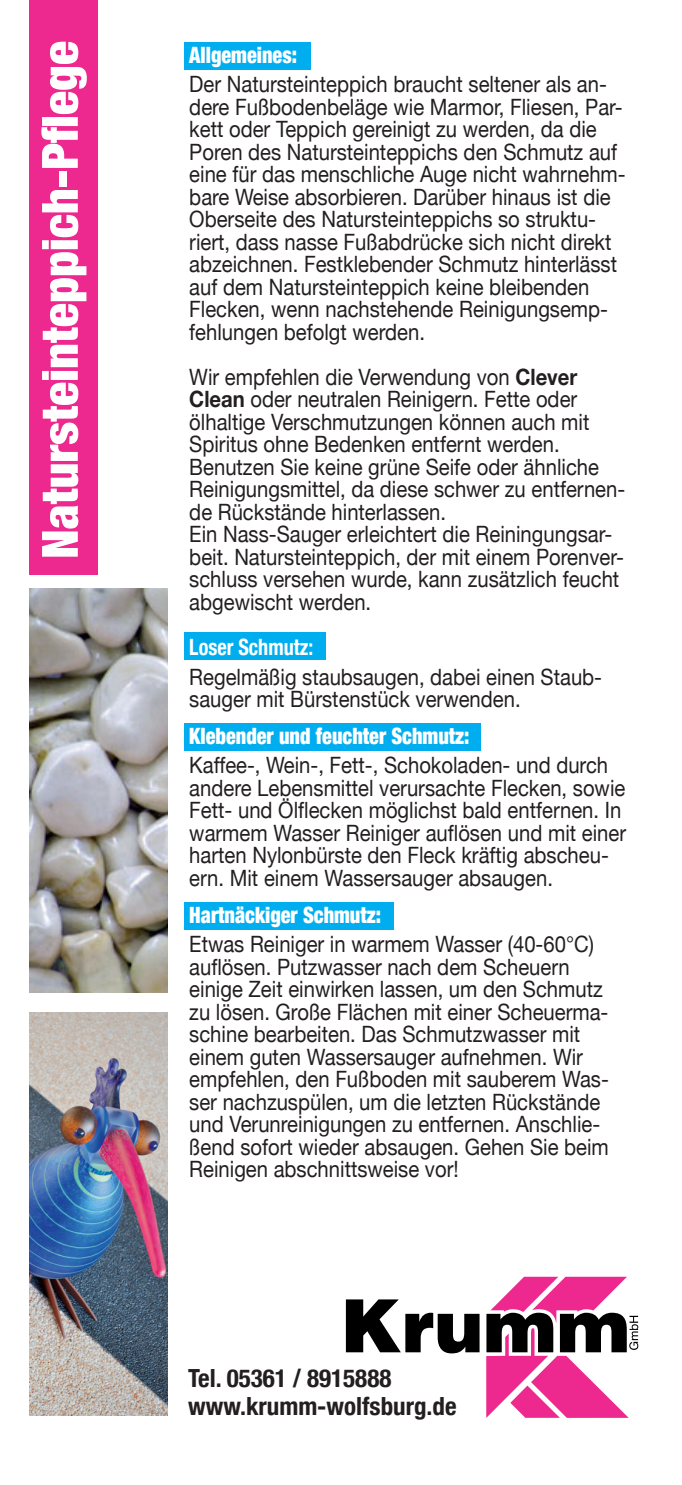
<style>
.page{position:relative;width:682px;height:1485px;background:#fff}
.page>*{position:absolute;margin:0;border:0;box-sizing:border-box;transform-origin:0 0}
.t1{font:900 condensed 50px "Helvetica Neue";color:#fff}
.t2{font:700 condensed 25px/27.5px "Helvetica Neue";color:#231f20}
.t3{font:22.5px/22.5px "Helvetica Neue";color:#231f20;scale:.9 1}
.t4{font:900 condensed 22.5px "Helvetica Neue";color:#fff;scale:.9 1}
.t5{font:700 condensed 22.5px "Helvetica Neue";color:#fff;scale:.9 1}
.s1{font-weight:700}
</style>
<div class="page">
<div style="left:184px;top:42px;width:126px;height:28px;background:#00aeef"></div>
<div style="left:184px;top:632px;width:141px;height:28px;background:#00aeef"></div>
<div style="left:184px;top:722px;width:296px;height:28px;background:#00aeef"></div>
<div style="left:184px;top:901px;width:209px;height:28px;background:#00aeef"></div>
<div style="left:29px;top:0;width:69px;height:574px;background:#ed288e"></div>
<svg style="left:346px;top:1299px;width:133px;height:54px"></svg>
<svg style="left:486px;top:1276px;width:152px;height:141px"></svg>
<img style="left:29px;top:588px;width:139px;height:404px">
<img style="left:29px;top:1012px;width:139px;height:403px">
<h1 class="t1" style="left:29px;top:559px;width:519px;rotate:-90deg">Natursteinteppich-Pflege</h1>
<p class="t4" style="left:189px;top:41px;width:121px">Allgemeines:</p>
<p class="t3" style="left:189px;top:73px;width:486px">Der Natursteinteppich braucht seltener als an&shy;dere Fußbodenbeläge wie Marmor, Fliesen, Par&shy;kett oder Teppich gereinigt zu werden, da die Poren des Natursteinteppichs den Schmutz auf eine für das menschliche Auge nicht wahrnehm&shy;bare Weise absorbieren. Darüber hinaus ist die Oberseite des Natursteinteppichs so struktu&shy;riert, dass nasse Fußabdrücke sich nicht direkt abzeichnen. Festklebender Schmutz hinterlässt auf dem Natursteinteppich keine bleibenden Flecken, wenn nachstehende Reinigungsemp&shy;fehlungen befolgt werden.</p>
<p class="t3" style="left:189px;top:365px;width:486px">Wir empfehlen die Verwendung von <span class="s1">Clever Clean</span> oder neutralen Reinigern. Fette oder ölhaltige Verschmutzungen können auch mit Spiritus ohne Bedenken entfernt werden.<br>Benutzen Sie keine grüne Seife oder ähnliche Reinigungsmittel, da diese schwer zu entfernen&shy;de Rückstände hinterlassen.<br>Ein Nass-Sauger erleichtert die Reiningungsar&shy;beit. Natursteinteppich, der mit einem Porenver&shy;schluss versehen wurde, kann zusätzlich feucht abgewischt werden.</p>
<p class="t5" style="left:189px;top:633px;width:139px">Loser Schmutz:</p>
<p class="t3" style="left:189px;top:665px;width:460px">Regelmäßig staubsaugen, dabei einen Staub&shy;sauger mit Bürstenstück verwenden.</p>
<p class="t4" style="left:189px;top:722px;width:313px">Klebender und feuchter Schmutz:</p>
<p class="t3" style="left:189px;top:754px;width:487px">Kaffee-, Wein-, Fett-, Schokoladen- und durch andere Lebensmittel verursachte Flecken, sowie Fett- und Ölflecken möglichst bald entfernen. In warmem Wasser Reiniger auflösen und mit einer harten Nylonbürste den Fleck kräftig abscheu&shy;ern. Mit einem Wassersauger absaugen.</p>
<p class="t4" style="left:189px;top:900px;width:215px">Hartnäckiger Schmutz:</p>
<p class="t3" style="left:189px;top:932px;width:468px">Etwas Reiniger in warmem Wasser (40-60°C) auflösen. Putzwasser nach dem Scheuern einige Zeit einwirken lassen, um den Schmutz zu lösen. Große Flächen mit einer Scheuerma&shy;schine bearbeiten. Das Schmutzwasser mit einem guten Wassersauger aufnehmen. Wir empfehlen, den Fußboden mit sauberem Was&shy;ser nachzuspülen, um die letzten Rückstände und Verunreinigungen zu entfernen. Anschlie&shy;ßend sofort wieder absaugen. Gehen Sie beim Reinigen abschnittsweise vor!</p>
<p class="t2" style="left:188px;top:1364px;width:270px">Tel. 05361 / 8915888 www.krumm-wolfsburg.de</p>
</div>
